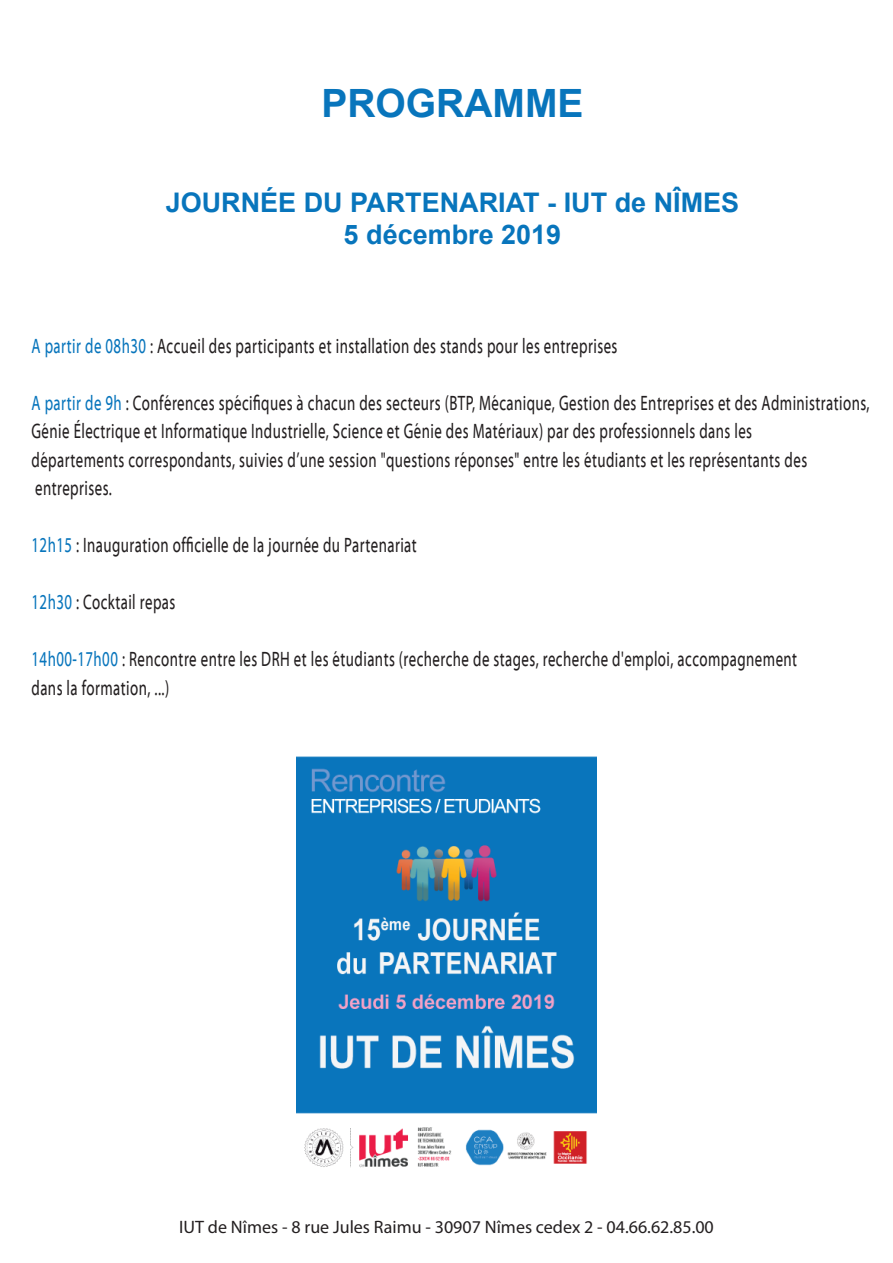
<style>
.page{position:relative;width:893px;height:1263px;background:#fff}
.page>*{position:absolute;margin:0;border:0;box-sizing:border-box;transform-origin:0 0}
.t1{font:700 39px "Arial";color:#0875bc}
.t2{font:700 27px/32.4px "Arial";color:#0875bc;text-align:center}
.t3{font:21px/28.5px "Myriad Web Pro";letter-spacing:.03em;color:#231f20;scale:.68 1}
.t4{font:18px "Myriad Pro";color:#231f20}
.s1{color:#0875bc}
</style>
<div class="page">
<img style="left:297px;top:756px;width:299px;height:412px">
<h1 class="t1" style="left:321px;top:76px;width:264px">PROGRAMME</h1>
<p class="t2" style="left:166px;top:186px;width:575px">JOURNÉE DU PARTENARIAT - IUT de NÎMES<br>5 décembre 2019</p>
<p class="t3" style="left:32px;top:332px;width:863px"><span class="s1">A partir de 08h30</span> : Accueil des participants et installation des stands pour les entreprises</p>
<p class="t3" style="left:32px;top:389px;width:1234px"><span class="s1">A partir de 9h</span> : Conférences spécifiques à chacun des secteurs (BTP, Mécanique, Gestion des Entreprises et des Administrations, Génie Électrique et Informatique Industrielle, Science et Génie des Matériaux) par des professionnels dans les<br>départements correspondants, suivies d’une session "questions réponses" entre les étudiants et les représentants des entreprises.</p>
<p class="t3" style="left:32px;top:531px;width:568px"><span class="s1">12h15</span> : Inauguration officielle de la journée du Partenariat</p>
<p class="t3" style="left:32px;top:588px;width:213px"><span class="s1">12h30</span> : Cocktail repas</p>
<p class="t3" style="left:32px;top:645px;width:1127px"><span class="s1">14h00-17h00</span> : Rencontre entre les DRH et les étudiants (recherche de stages, recherche d'emploi, accompagnement dans la formation, ...)</p>
<p class="t4" style="left:179px;top:1216px;width:536px">IUT de Nîmes - 8 rue Jules Raimu - 30907 Nîmes cedex 2 - 04.66.62.85.00</p>
</div>
